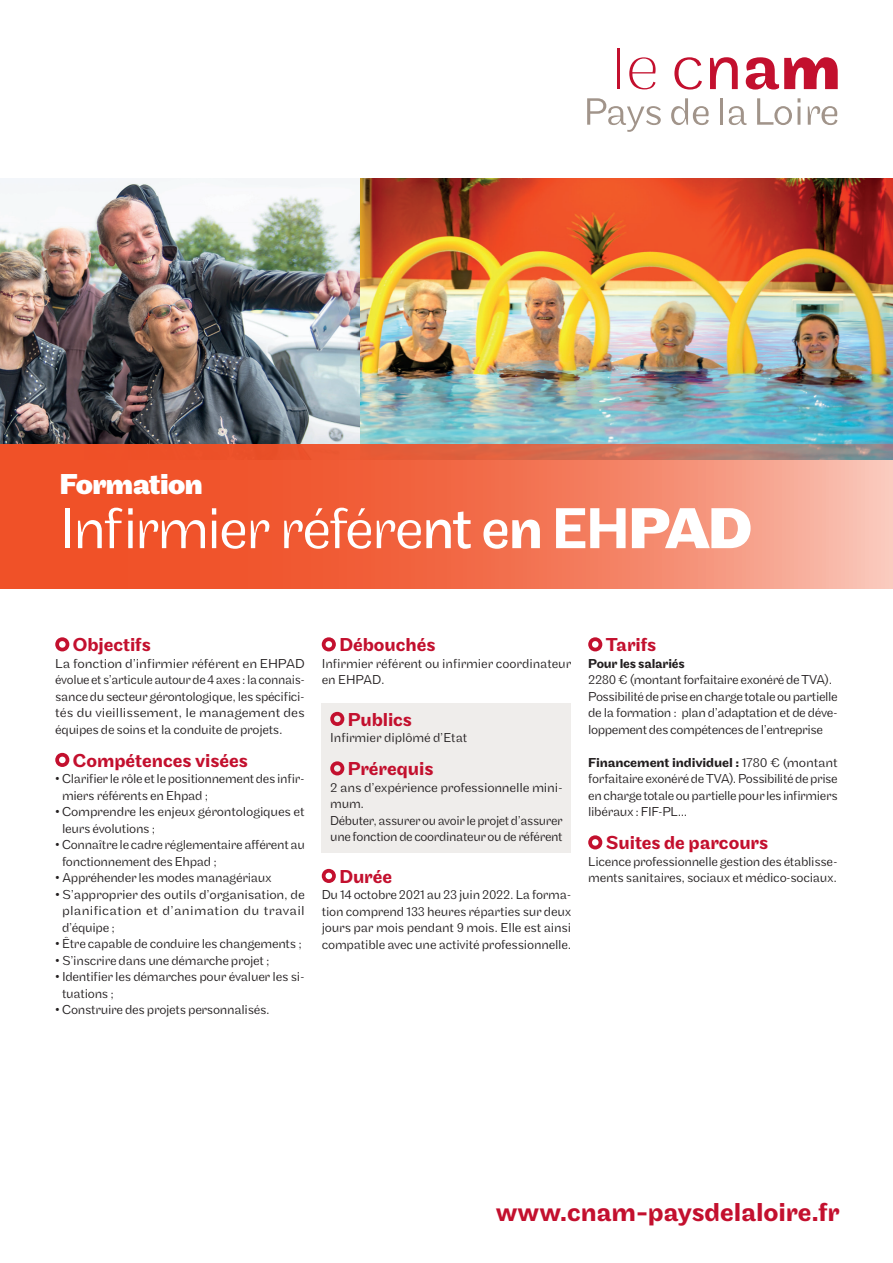
<style>
.page{position:relative;width:893px;height:1263px;background:#fff}
.page>*{position:absolute;margin:0;border:0;box-sizing:border-box;transform-origin:0 0}
.t1{font:300 60px "Maple";letter-spacing:-.045em;color:#fff}
.t2{font:700 30px "Maple";letter-spacing:-.03em;color:#fff}
.t3{font:500 27px "Maple";letter-spacing:-.005em;color:#c3102e}
.t4{font:500 19.5px "Maple";letter-spacing:-.005em;color:#c3102e}
.t5{font:300 13.5px/16.5px "Maple";letter-spacing:-.02em;color:#231f20}
.t6{font:500 13.5px "Maple";letter-spacing:-.015em;color:#231f20}
.s1{font-weight:400}
.s2{font-weight:500}
.s3{font-weight:700}
</style>
<div class="page">
<img style="left:359px;top:179px;width:534px;height:265px">
<svg style="left:587px;top:98px;width:74px;height:34px"></svg>
<svg style="left:671px;top:98px;width:38px;height:27px"></svg>
<hr style="left:720px;top:98px;width:3px;height:27px;background:#a1948a">
<svg style="left:729px;top:106px;width:18px;height:19px"></svg>
<svg style="left:757px;top:98px;width:43px;height:27px"></svg>
<svg style="left:808px;top:106px;width:29px;height:19px"></svg>
<svg style="left:629px;top:57px;width:27px;height:32px"></svg>
<hr style="left:617px;top:49px;width:2px;height:40px;background:#c3102e">
<svg style="left:674px;top:57px;width:28px;height:33px"></svg>
<svg style="left:710px;top:57px;width:28px;height:32px"></svg>
<svg style="left:746px;top:57px;width:92px;height:33px"></svg>
<img style="left:0;top:179px;width:359px;height:265px">
<svg style="left:0;top:444px;width:893px;height:145px;background:#ef7252"></svg>
<div style="left:322px;top:703px;width:249px;height:150px;background:#efedeb"></div>
<svg style="left:55px;top:637px;width:14px;height:14px"></svg>
<svg style="left:55px;top:753px;width:14px;height:14px"></svg>
<svg style="left:322px;top:637px;width:14px;height:14px"></svg>
<svg style="left:330px;top:712px;width:14px;height:14px"></svg>
<svg style="left:330px;top:761px;width:14px;height:14px"></svg>
<svg style="left:322px;top:869px;width:14px;height:14px"></svg>
<svg style="left:588px;top:637px;width:14px;height:14px"></svg>
<svg style="left:588px;top:835px;width:14px;height:14px"></svg>
<h2 class="t2" style="left:60px;top:466px;width:145px">Formation</h2>
<h1 class="t1" style="left:60px;top:494px;width:694px">Infirmier référe<span class="s1">nt e</span><span class="s2">n EH</span><span class="s3">PAD</span></h1>
<h3 class="t4" style="left:73px;top:634px;width:79px">Objectifs</h3>
<p class="t5" style="left:55px;top:655px;width:251px;text-align:justify">La fonction d’infirmier référent en EHPAD évolue et s’articule autour de 4 axes : la connais&shy;sance du secteur gérontologique, les spécifici&shy;tés du vieillissement, le management des équipes de soins et la conduite de projets.</p>
<h3 class="t4" style="left:73px;top:749px;width:176px">Compétences visées</h3>
<p class="t5" style="left:62px;top:771px;width:244px;text-indent:-7px">• Clarifier le rôle et le positionnement des infir&shy;miers référents en Ehpad ;</p>
<p class="t5" style="left:62px;top:804px;width:244px;text-indent:-7px">• Comprendre les enjeux gérontologiques et leurs évolutions ;</p>
<p class="t5" style="left:62px;top:837px;width:244px;text-indent:-7px">• Connaître le cadre réglementaire afférent au fonctionnement des Ehpad ;</p>
<p class="t5" style="left:55px;top:870px;width:218px">• Appréhender les modes managériaux</p>
<p class="t5" style="left:62px;top:886px;width:244px;text-align:justify;text-indent:-7px">• S’approprier des outils d’organisation, de planification et d’animation du travail d’équipe ;</p>
<p class="t5" style="left:55px;top:936px;width:248px">• Être capable de conduire les changements ;</p>
<p class="t5" style="left:55px;top:952px;width:216px">• S’inscrire dans une démarche projet ;</p>
<p class="t5" style="left:62px;top:969px;width:244px;text-indent:-7px">• Identifier les démarches pour évaluer les si&shy;tuations ;</p>
<p class="t5" style="left:55px;top:1002px;width:216px">• Construire des projets personnalisés.</p>
<h3 class="t4" style="left:339px;top:634px;width:98px">Débouchés</h3>
<p class="t5" style="left:322px;top:655px;width:251px">Infirmier référent ou infirmier coordinateur en EHPAD.</p>
<h3 class="t4" style="left:348px;top:708px;width:66px">Publics</h3>
<p class="t5" style="left:330px;top:730px;width:139px">Infirmier diplômé d’Etat</p>
<h3 class="t4" style="left:348px;top:758px;width:87px">Prérequis</h3>
<p class="t5" style="left:330px;top:779px;width:234px">2 ans d’expérience professionnelle mini&shy;mum.<br>Débuter, assurer ou avoir le projet d’assurer une fonction de coordinateur ou de référent</p>
<h3 class="t4" style="left:339px;top:865px;width:54px">Durée</h3>
<p class="t5" style="left:322px;top:887px;width:251px;text-align:justify">Du 14 octobre 2021 au 23 juin 2022. La forma&shy;tion comprend 133 heures réparties sur deux jours par mois pendant 9 mois. Elle est ainsi compatible avec une activité professionnelle.</p>
<h3 class="t4" style="left:606px;top:634px;width:52px">Tarifs</h3>
<p class="t6" style="left:588px;top:656px;width:98px">Pour les salariés</p>
<p class="t5" style="left:588px;top:672px;width:251px">2280 € (montant forfaitaire exonéré de TVA).<br>Possibilité de prise en charge totale ou partielle de la formation : plan d’adaptation et de déve&shy;loppement des compétences de l’entreprise</p>
<p class="t5" style="left:588px;top:754px;width:251px;text-align:justify"><span class="s2">Financement individuel :</span> 1780 € (montant forfaitaire exonéré de TVA). Possibilité de prise en charge totale ou partielle pour les infirmiers libéraux : FIF-PL...</p>
<h3 class="t4" style="left:606px;top:832px;width:164px">Suites de parcours</h3>
<p class="t5" style="left:588px;top:853px;width:251px">Licence professionnelle gestion des établisse&shy;ments sanitaires, sociaux et médico-sociaux.</p>
<h3 class="t3" style="left:496px;top:1197px;width:345px">www.cnam-paysdelaloire.fr</h3>
</div>
